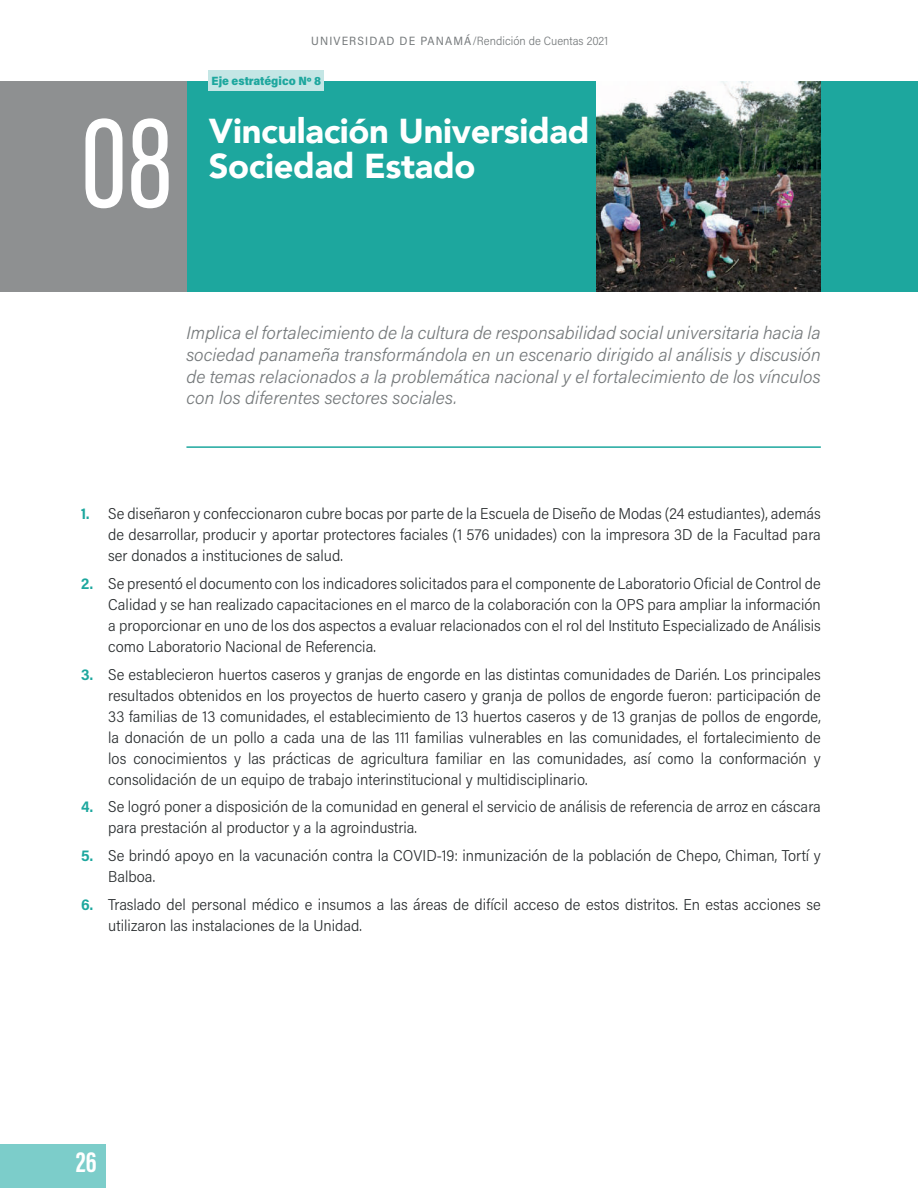
<style>
.page{position:relative;width:918px;height:1188px;background:#fff}
.page>*{position:absolute;margin:0;border:0;box-sizing:border-box;transform-origin:0 0}
.t1{font:500 135px "Acumin Pro Extra Cond";color:#fff}
.t2{font:900 34.5px/36px "Avenir";letter-spacing:-.01em;color:#fff}
.t3{font:700 30px "Acumin Pro Extra Cond";color:#fff}
.t4{font:italic 300 18px/21.6px "Acumin Pro";color:#75797b;text-align:justify}
.t5{font:300 15.75px/21px "Acumin Pro Semi Cond";color:#292d2f;text-align:justify}
.t6{font:300 12px "Acumin Pro Semi Cond";color:#75797b}
.t7{font:900 12px "Acumin Pro Semi Cond";color:#1da79e}
.s1{font-weight:400}
.s2{font-weight:700;color:#1da79e}
</style>
<div class="page">
<div style="left:0;top:1145px;width:105px;height:43px;background:#7ccdca"></div>
<div style="left:0;top:81px;width:918px;height:211px;background:#1da79e"></div>
<div style="left:0;top:81px;width:186px;height:211px;background:#8e9091"></div>
<img style="left:596px;top:81px;width:225px;height:211px">
<hr style="left:186px;top:446px;width:635px;height:2px;background:#1da79e">
<div style="left:209px;top:71px;width:115px;height:20px;background:#c4e6e5"></div>
<p class="t6" style="left:311px;top:32px;width:299px"><span class="s1">UNIVERSIDAD DE PANAMÁ</span>/Rendición de Cuentas 2021</p>
<h1 class="t1" style="left:81px;top:80px;width:94px">08</h1>
<p class="t7" style="left:212px;top:73px;width:111px">Eje estratégico Nº 8</p>
<h2 class="t2" style="left:209px;top:112px;width:382px">Vinculación Universidad<br>Sociedad Estado</h2>
<p class="t4" style="left:186px;top:322px;width:636px">Implica el fortalecimiento de la cultura de responsabilidad social universitaria hacia la sociedad panameña transformándola en un escenario dirigido al análisis y discusión de temas relacionados a la problemática nacional y el fortalecimiento de los vínculos con los diferentes sectores sociales.</p>
<p class="t5" style="left:108px;top:503px;width:714px;text-indent:-27px"><span class="s2">1.</span> Se diseñaron y confeccionaron cubre bocas por parte de la Escuela de Diseño de Modas (24 estudiantes), además de desarrollar, producir y aportar protectores faciales (1 576 unidades) con la impresora 3D de la Facultad para ser donados a instituciones de salud.</p>
<p class="t5" style="left:108px;top:572px;width:714px;text-indent:-27px"><span class="s2">2.</span> Se presentó el documento con los indicadores solicitados para el componente de Laboratorio Oficial de Control de Calidad y se han realizado capacitaciones en el marco de la colaboración con la OPS para ampliar la información a proporcionar en uno de los dos aspectos a evaluar relacionados con el rol del Instituto Especializado de Análisis como Laboratorio Nacional de Referencia.</p>
<p class="t5" style="left:108px;top:663px;width:714px;text-indent:-27px"><span class="s2">3.</span> Se establecieron huertos caseros y granjas de engorde en las distintas comunidades de Darién. Los principales resultados obtenidos en los proyectos de huerto casero y granja de pollos de engorde fueron: participación de 33 familias de 13 comunidades, el establecimiento de 13 huertos caseros y de 13 granjas de pollos de engorde, la donación de un pollo a cada una de las 111 familias vulnerables en las comunidades, el fortalecimiento de los conocimientos y las prácticas de agricultura familiar en las comunidades, así como la conformación y consolidación de un equipo de trabajo interinstitucional y multidisciplinario.</p>
<p class="t5" style="left:108px;top:796px;width:714px;text-indent:-27px"><span class="s2">4.</span> Se logró poner a disposición de la comunidad en general el servicio de análisis de referencia de arroz en cáscara para prestación al productor y a la agroindustria.</p>
<p class="t5" style="left:108px;top:845px;width:714px;text-indent:-27px"><span class="s2">5.</span> Se brindó apoyo en la vacunación contra la COVID-19: inmunización de la población de Chepo, Chiman, Tortí y<br>Balboa.</p>
<p class="t5" style="left:108px;top:893px;width:714px;text-indent:-27px"><span class="s2">6.</span> Traslado del personal médico e insumos a las áreas de difícil acceso de estos distritos. En estas acciones se utilizaron las instalaciones de la Unidad.</p>
<h3 class="t3" style="left:76px;top:1143px;width:22px">26</h3>
</div>
